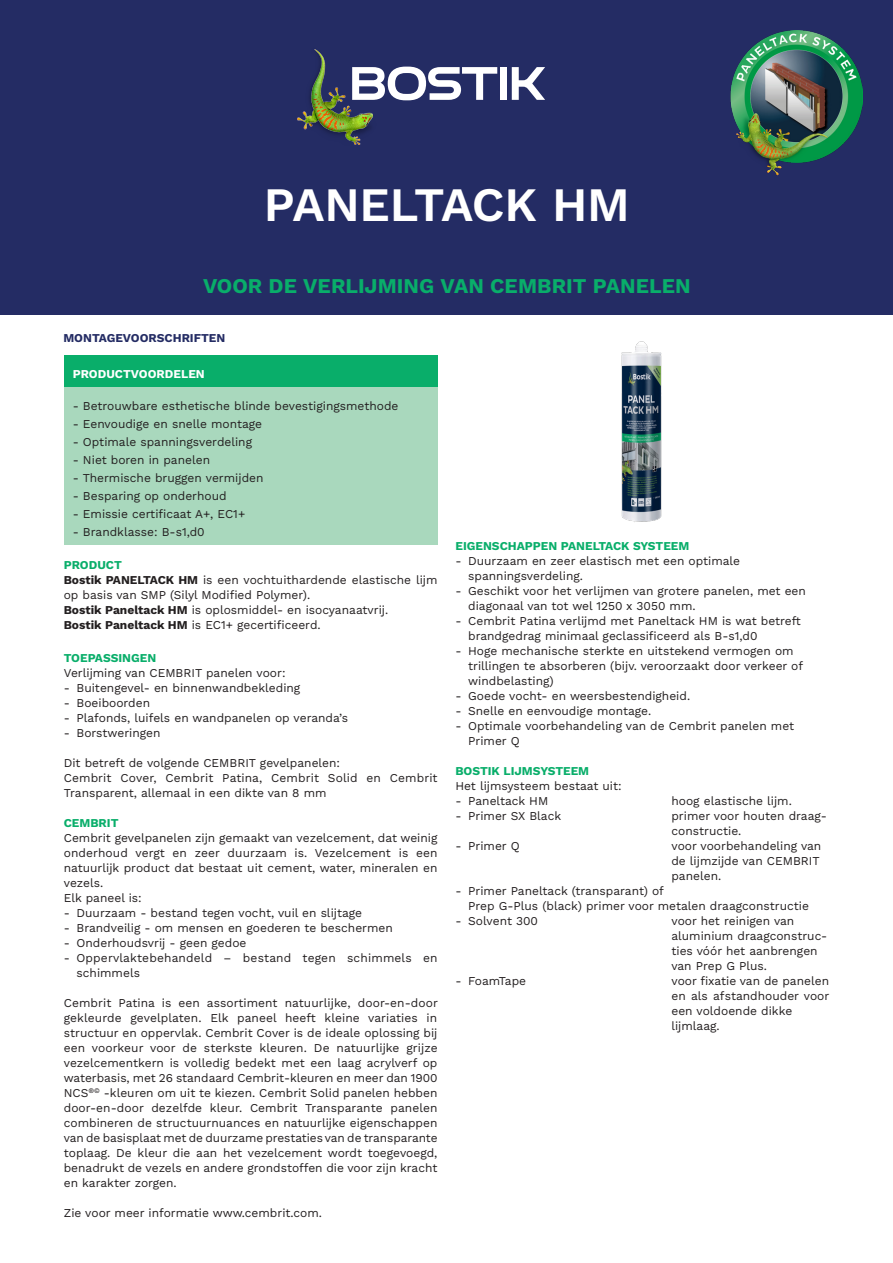
<style>
.page{position:relative;width:893px;height:1263px;background:#fff}
.page>*{position:absolute;margin:0;border:0;box-sizing:border-box;transform-origin:0 0}
.t1{font:600 48px "Work Sans";letter-spacing:-.01em;color:#fff}
.t2{font:21px "Work Sans";color:#09ae6a}
.Copy_Inspring_8_12_light_black{font:12px/15px "Work Sans";color:#231f20}
.SectionHL_8_12_med{font:12px "Work Sans";color:#231f20}
.SectionHL_8_12_med-2{font:12px "Work Sans";color:#09ae6a}
.SectionHL_8_12_med-3{font:12px "Work Sans";color:#242c64}
.SectionHL_8_12_med-4{font:12px "Work Sans";color:#fff}
</style>
<div class="page">
<div style="left:0;top:0;width:893px;height:315px;background:#242c64"></div>
<img style="left:298px;top:50px;width:74px;height:94px">
<svg style="left:352px;top:67px;width:145px;height:33px"></svg>
<div style="left:500px;top:67px;width:7px;height:33px;background:#fff"></div>
<svg style="left:512px;top:67px;width:33px;height:33px"></svg>
<div style="left:64px;top:355px;width:373px;height:32px;background:#09ae6a"></div>
<div style="left:64px;top:387px;width:373px;height:157px;background:#a9d8bd"></div>
<img style="left:621px;top:341px;width:41px;height:181px">
<img style="left:730px;top:30px;width:132px;height:146px">
<p class="t1" style="left:264px;top:168px;width:368px">PANELTACK HM</p>
<p class="t2" style="left:203px;top:269px;width:489px">VOOR DE VERLIJMING VAN CEMBRIT PANELEN</p>
<p class="SectionHL_8_12_med-3" style="left:63px;top:329px;width:164px">MONTAGEVOORSCHRIFTEN</p>
<p class="SectionHL_8_12_med-4" style="left:73px;top:365px;width:134px">PRODUCTVOORDELEN</p>
<p class="SectionHL_8_12_med" style="left:73px;top:396px;width:327px">- Betrouwbare esthetische blinde bevestigingsmethode</p>
<p class="SectionHL_8_12_med" style="left:73px;top:414px;width:191px">- Eenvoudige en snelle montage</p>
<p class="SectionHL_8_12_med" style="left:73px;top:432px;width:181px">- Optimale spanningsverdeling</p>
<p class="SectionHL_8_12_med" style="left:73px;top:450px;width:139px">- Niet boren in panelen</p>
<p class="SectionHL_8_12_med" style="left:73px;top:468px;width:192px">- Thermische bruggen vermijden</p>
<p class="SectionHL_8_12_med" style="left:73px;top:486px;width:155px">- Besparing op onderhoud</p>
<p class="SectionHL_8_12_med" style="left:73px;top:504px;width:174px">- Emissie certificaat A+, EC1+</p>
<p class="SectionHL_8_12_med" style="left:73px;top:522px;width:133px">- Brandklasse: B-s1,d0</p>
<p class="SectionHL_8_12_med-2" style="left:64px;top:555px;width:60px">PRODUCT</p>
<p class="Copy_Inspring_8_12_light_black" style="left:64px;top:571px;width:375px">Bostik PANELTACK HM is een vochtuithardende elastische lijm op basis van SMP (Silyl Modified Polymer).</p>
<p class="Copy_Inspring_8_12_light_black" style="left:64px;top:601px;width:326px">Bostik Paneltack HM is oplosmiddel- en isocyanaatvrij.</p>
<p class="Copy_Inspring_8_12_light_black" style="left:64px;top:616px;width:258px">Bostik Paneltack HM is EC1+ gecertificeerd.</p>
<p class="SectionHL_8_12_med-2" style="left:64px;top:648px;width:94px">TOEPASSINGEN</p>
<p class="Copy_Inspring_8_12_light_black" style="left:64px;top:664px;width:223px">Verlijming van CEMBRIT panelen voor:</p>
<p class="Copy_Inspring_8_12_light_black" style="left:64px;top:679px;width:238px">- Buitengevel- en binnenwandbekleding</p>
<p class="Copy_Inspring_8_12_light_black" style="left:64px;top:694px;width:88px">- Boeiboorden</p>
<p class="Copy_Inspring_8_12_light_black" style="left:64px;top:709px;width:286px">- Plafonds, luifels en wandpanelen op veranda’s</p>
<p class="Copy_Inspring_8_12_light_black" style="left:64px;top:724px;width:98px">- Borstweringen</p>
<p class="Copy_Inspring_8_12_light_black" style="left:64px;top:754px;width:278px">Dit betreft de volgende CEMBRIT gevelpanelen:</p>
<p class="Copy_Inspring_8_12_light_black" style="left:64px;top:769px;width:375px">Cembrit Cover, Cembrit Patina, Cembrit Solid en Cembrit<br>Transparent, allemaal in een dikte van 8 mm</p>
<p class="SectionHL_8_12_med-2" style="left:64px;top:813px;width:56px">CEMBRIT</p>
<p class="Copy_Inspring_8_12_light_black" style="left:64px;top:829px;width:375px;text-align:justify">Cembrit gevelpanelen zijn gemaakt van vezelcement, dat weinig onderhoud vergt en zeer duurzaam is. Vezelcement is een natuurlijk product dat bestaat uit cement, water, mineralen en vezels.</p>
<p class="Copy_Inspring_8_12_light_black" style="left:64px;top:889px;width:79px">Elk paneel is:</p>
<p class="Copy_Inspring_8_12_light_black" style="left:64px;top:904px;width:300px">- Duurzaam - bestand tegen vocht, vuil en slijtage</p>
<p class="Copy_Inspring_8_12_light_black" style="left:64px;top:919px;width:331px">- Brandveilig - om mensen en goederen te beschermen</p>
<p class="Copy_Inspring_8_12_light_black" style="left:64px;top:934px;width:184px">- Onderhoudsvrij - geen gedoe</p>
<p class="Copy_Inspring_8_12_light_black" style="left:77px;top:949px;width:363px;text-indent:-13px">- Oppervlaktebehandeld – bestand tegen schimmels en schimmels</p>
<p class="Copy_Inspring_8_12_light_black" style="left:64px;top:994px;width:376px;text-align:justify">Cembrit Patina is een assortiment natuurlijke, door-en-door gekleurde gevelplaten. Elk paneel heeft kleine variaties in structuur en oppervlak. Cembrit Cover is de ideale oplossing bij een voorkeur voor de sterkste kleuren. De natuurlijke grijze vezelcementkern is volledig bedekt met een laag acrylverf op waterbasis, met 26 standaard Cembrit-kleuren en meer dan 1900<br>NCS<sup>®©</sup> -kleuren om uit te kiezen. Cembrit Solid panelen hebben door-en-door dezelfde kleur. Cembrit Transparante panelen combineren de structuurnuances en natuurlijke eigenschappen van de basisplaat met de duurzame prestaties van de transparante toplaag. De kleur die aan het vezelcement wordt toegevoegd, benadrukt de vezels en andere grondstoffen die voor zijn kracht en karakter zorgen.</p>
<p class="Copy_Inspring_8_12_light_black" style="left:64px;top:1204px;width:260px">Zie voor meer informatie www.cembrit.com.</p>
<p class="SectionHL_8_12_med-2" style="left:455px;top:537px;width:235px">EIGENSCHAPPEN PANELTACK SYSTEEM</p>
<p class="Copy_Inspring_8_12_light_black" style="left:468px;top:553px;width:274px;text-indent:-13px">- Duurzaam en zeer elastisch met een optimale spanningsverdeling.</p>
<p class="Copy_Inspring_8_12_light_black" style="left:468px;top:583px;width:339px;text-indent:-13px">- Geschikt voor het verlijmen van grotere panelen, met een diagonaal van tot wel 1250 x 3050 mm.</p>
<p class="Copy_Inspring_8_12_light_black" style="left:468px;top:613px;width:334px;text-indent:-13px">- Cembrit Patina verlijmd met Paneltack HM is wat betreft brandgedrag minimaal geclassificeerd als B-s1,d0</p>
<p class="Copy_Inspring_8_12_light_black" style="left:468px;top:643px;width:336px;text-indent:-13px">- Hoge mechanische sterkte en uitstekend vermogen om trillingen te absorberen (bijv. veroorzaakt door verkeer of windbelasting)</p>
<p class="Copy_Inspring_8_12_light_black" style="left:455px;top:688px;width:236px">- Goede vocht- en weersbestendigheid.</p>
<p class="Copy_Inspring_8_12_light_black" style="left:455px;top:703px;width:197px">- Snelle en eenvoudige montage.</p>
<p class="Copy_Inspring_8_12_light_black" style="left:468px;top:718px;width:327px;text-indent:-13px">- Optimale voorbehandeling van de Cembrit panelen met<br>Primer Q</p>
<p class="SectionHL_8_12_med-2" style="left:455px;top:762px;width:135px">BOSTIK LIJMSYSTEEM</p>
<p class="Copy_Inspring_8_12_light_black" style="left:455px;top:778px;width:168px">Het lijmsysteem bestaat uit:</p>
<p class="Copy_Inspring_8_12_light_black" style="left:455px;top:793px;width:94px">- Paneltack HM</p>
<p class="Copy_Inspring_8_12_light_black" style="left:671px;top:793px;width:122px">hoog elastische lijm.</p>
<p class="Copy_Inspring_8_12_light_black" style="left:455px;top:808px;width:107px">- Primer SX Black</p>
<p class="Copy_Inspring_8_12_light_black" style="left:671px;top:808px;width:157px">primer voor houten draag-</p>
<p class="Copy_Inspring_8_12_light_black" style="left:671px;top:823px;width:72px">constructie.</p>
<p class="Copy_Inspring_8_12_light_black" style="left:455px;top:838px;width:66px">- Primer Q</p>
<p class="Copy_Inspring_8_12_light_black" style="left:671px;top:838px;width:151px">voor voorbehandeling van de lijmzijde van CEMBRIT panelen.</p>
<p class="Copy_Inspring_8_12_light_black" style="left:455px;top:883px;width:210px">- Primer Paneltack (transparant) of</p>
<p class="Copy_Inspring_8_12_light_black" style="left:468px;top:898px;width:342px">Prep G-Plus (black) primer voor metalen draagconstructie</p>
<p class="Copy_Inspring_8_12_light_black" style="left:455px;top:913px;width:84px">- Solvent 300</p>
<p class="Copy_Inspring_8_12_light_black" style="left:671px;top:913px;width:157px">voor het reinigen van aluminium draagconstruc-</p>
<p class="Copy_Inspring_8_12_light_black" style="left:671px;top:943px;width:148px">ties vóór het aanbrengen van Prep G Plus.</p>
<p class="Copy_Inspring_8_12_light_black" style="left:455px;top:973px;width:72px">- FoamTape</p>
<p class="Copy_Inspring_8_12_light_black" style="left:671px;top:973px;width:159px">voor fixatie van de panelen en als afstandhouder voor een voldoende dikke lijmlaag.</p>
</div>
